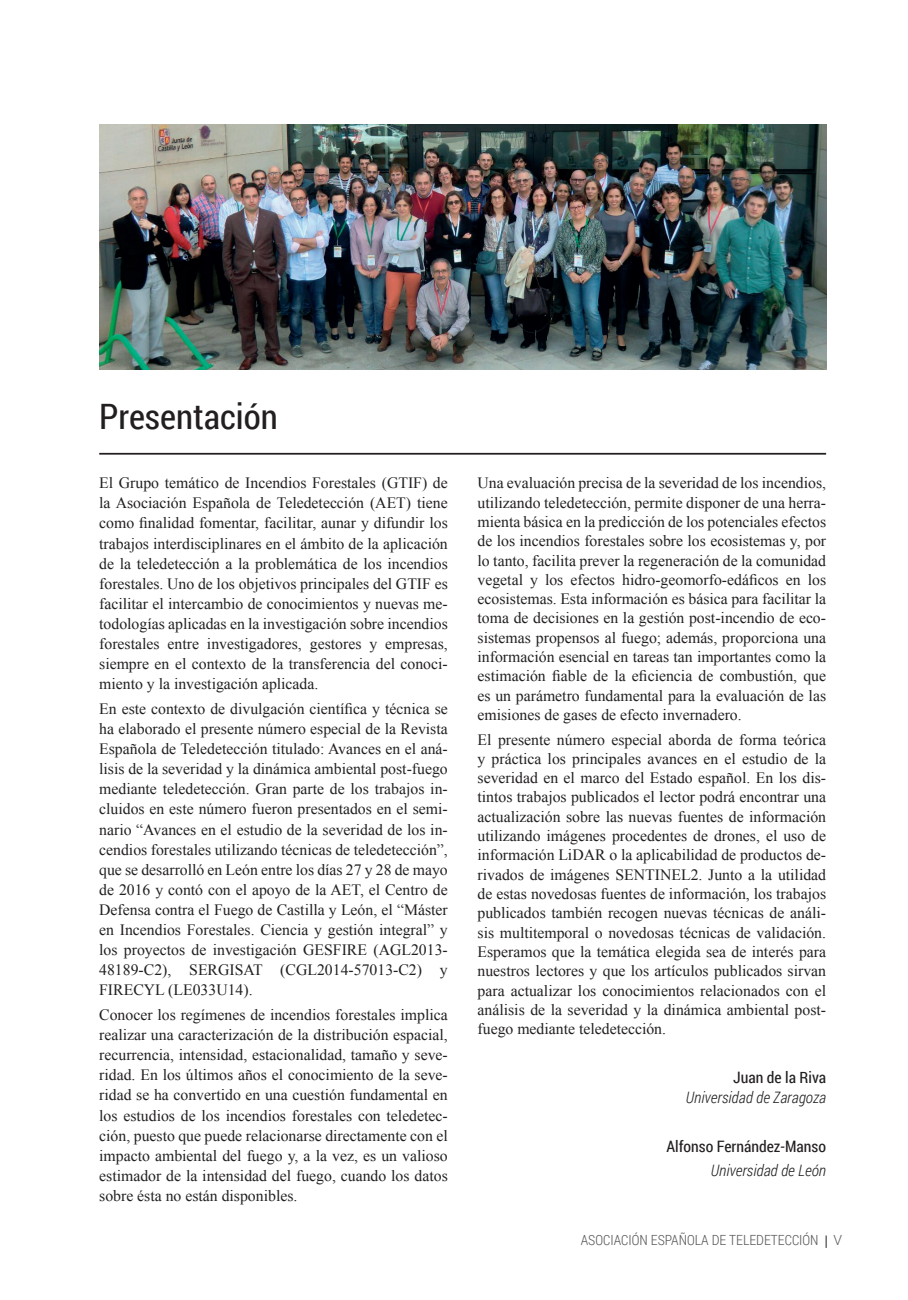
<style>
.page{position:relative;width:908px;height:1300px;background:#fff}
.page>*{position:absolute;margin:0;border:0;box-sizing:border-box;transform-origin:0 0}
.TD_01_TITULO{font:35px "Roboto Condensed";color:#231f20}
.TD_06_TXT_GRAL{font:15.75px/20.1px "Times New Roman";color:#231f20;text-align:justify}
.TD_06_TXT_GRAL-2{font:italic 300 15.75px/19.2px "Roboto Condensed";color:#231f20;text-align:right}
.TD_06_TXT_GRAL-3{font:15.75px "Roboto Condensed";color:#231f20}
.t1{font:300 14px "Roboto Condensed";color:#57585a}
.s1{font-weight:400;font-style:normal}
.s2{font-family:"Roboto"}
</style>
<div class="page">
<svg style="left:826px;top:1235px;width:1px;height:13px"></svg>
<img style="left:99px;top:124px;width:727px;height:245px">
<hr style="left:99px;top:453px;width:727px;height:2px;background:#231f20">
<p class="TD_01_TITULO" style="left:99px;top:392px;width:180px">Presentación</p>
<p class="TD_06_TXT_GRAL" style="left:99px;top:473px;width:350px">El Grupo temático de Incendios Forestales (GTIF) de la Asociación Española de Teledetección (AET) tiene como finalidad fomentar, facilitar, aunar y difundir los trabajos interdisciplinares en el ámbito de la aplicación de la teledetección a la problemática de los incendios forestales. Uno de los objetivos principales del GTIF es facilitar el intercambio de conocimientos y nuevas me&shy;todologías aplicadas en la investigación sobre incendios forestales entre investigadores, gestores y empresas, siempre en el contexto de la transferencia del conoci&shy;miento y la investigación aplicada.</p>
<p class="TD_06_TXT_GRAL" style="left:99px;top:698px;width:350px">En este contexto de divulgación científica y técnica se ha elaborado el presente número especial de la Revista Española de Teledetección titulado: Avances en el aná&shy;lisis de la severidad y la dinámica ambiental post-fuego mediante teledetección. Gran parte de los trabajos in&shy;cluidos en este número fueron presentados en el semi&shy;nario “Avances en el estudio de la severidad de los in&shy;cendios forestales utilizando técnicas de teledetección”, que se desarrolló en León entre los días 27 y 28 de mayo de 2016 y contó con el apoyo de la AET, el Centro de Defensa contra el Fuego de Castilla y León, el “Máster en Incendios Forestales. Ciencia y gestión integral” y los proyectos de investigación GESFIRE (AGL2013- 48189-C2), SERGISAT (CGL2014-57013-C2) y FIRECYL (LE033U14).</p>
<p class="TD_06_TXT_GRAL" style="left:99px;top:1004px;width:350px">Conocer los regímenes de incendios forestales implica realizar una caracterización de la distribución espacial, recurrencia, intensidad, estacionalidad, tamaño y seve&shy;ridad. En los últimos años el conocimiento de la seve&shy;ridad se ha convertido en una cuestión fundamental en los estudios de los incendios forestales con teledetec&shy;ción, puesto que puede relacionarse directamente con el impacto ambiental del fuego y, a la vez, es un valioso estimador de la intensidad del fuego, cuando los datos sobre ésta no están disponibles.</p>
<p class="TD_06_TXT_GRAL" style="left:477px;top:473px;width:350px;line-height:19.2px">Una evaluación precisa de la severidad de los incendios, utilizando teledetección, permite disponer de una herra&shy;mienta básica en la predicción de los potenciales efectos de los incendios forestales sobre los ecosistemas y, por lo tanto, facilita prever la regeneración de la comunidad vegetal y los efectos hidro-geomorfo-edáficos en los ecosistemas. Esta información es básica para facilitar la toma de decisiones en la gestión post-incendio de eco&shy;sistemas propensos al fuego; además, proporciona una información esencial en tareas tan importantes como la estimación fiable de la eficiencia de combustión, que es un parámetro fundamental para la evaluación de las emisiones de gases de efecto invernadero.</p>
<p class="TD_06_TXT_GRAL" style="left:477px;top:729px;width:350px;line-height:19.2px">El presente número especial aborda de forma teórica y práctica los principales avances en el estudio de la severidad en el marco del Estado español. En los dis&shy;tintos trabajos publicados el lector podrá encontrar una actualización sobre las nuevas fuentes de información utilizando imágenes procedentes de drones, el uso de información LiDAR o la aplicabilidad de productos de&shy;rivados de imágenes SENTINEL2. Junto a la utilidad de estas novedosas fuentes de información, los trabajos publicados también recogen nuevas técnicas de análi&shy;sis multitemporal o novedosas técnicas de validación.<br>Esperamos que la temática elegida sea de interés para nuestros lectores y que los artículos publicados sirvan para actualizar los conocimientos relacionados con el análisis de la severidad y la dinámica ambiental post&shy;fuego mediante teledetección.</p>
<p class="TD_06_TXT_GRAL-2" style="left:686px;top:1067px;width:142px"><span class="s1">Juan de la Riva<br></span>Universidad de Zaragoza</p>
<p class="TD_06_TXT_GRAL-3" style="left:666px;top:1135px;width:161px">Alfonso Fernández-Manso</p>
<p class="TD_06_TXT_GRAL-2" style="left:711px;top:1160px;width:117px">Universidad de León</p>
<p class="t1" style="left:581px;top:1230px;width:263px">ASOCIACIÓN ESPAÑOLA DE TELEDETECCIÓN <span class="s2">v</span></p>
</div>
